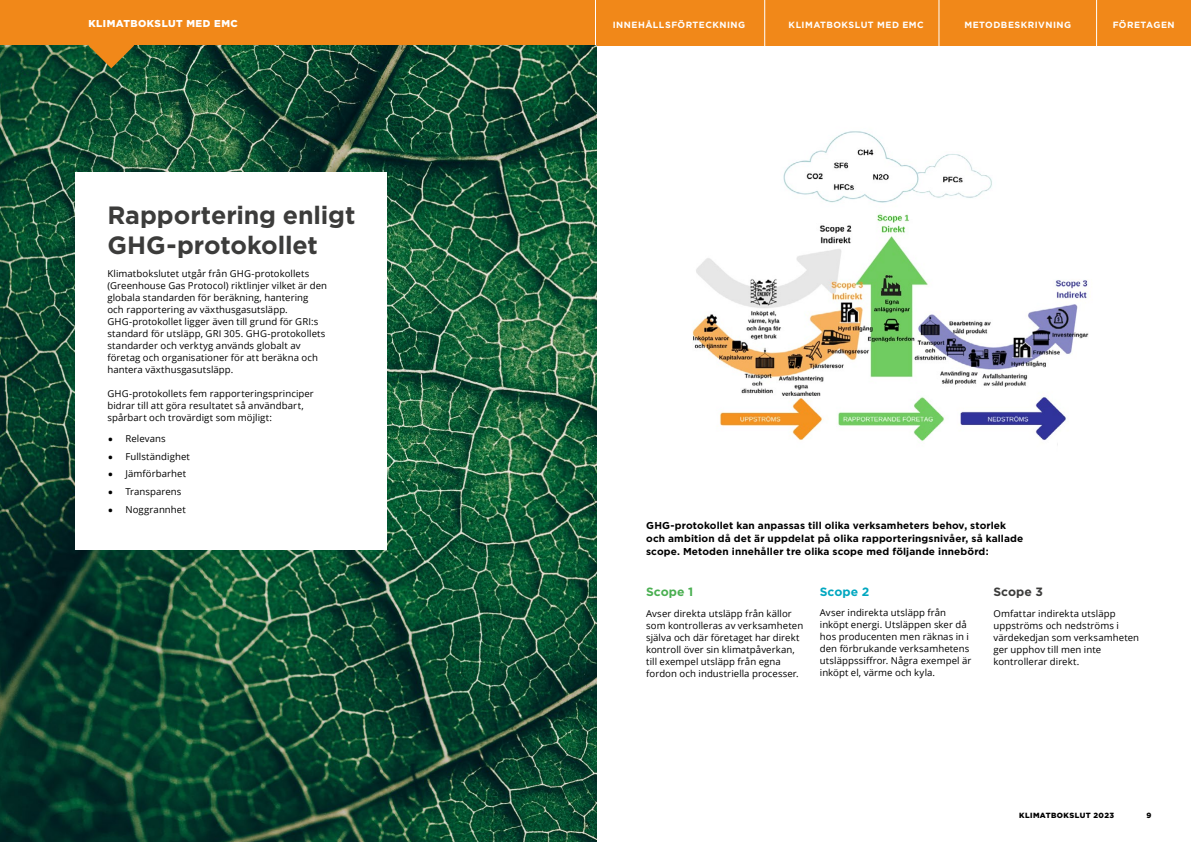
<style>
.page{position:relative;width:1191px;height:842px;background:#fff}
.page>*{position:absolute;margin:0;border:0;box-sizing:border-box;transform-origin:0 0}
.Rubrik_H2_-_invisible_index{font:700 25px/30px "Gotham";letter-spacing:-.005em;color:#3c3c3b}
.Rubrik_H2_företag{font:700 12px "Gotham";color:#4aaf51}
.Rubrik_H2_företag-2{font:700 12px "Gotham";color:#00a7c0}
.Rubrik_H2_företag-3{font:700 12px "Gotham";color:#3c3c3b}
.Ingress{font:700 10px/13px "Gotham";letter-spacing:.01em;color:#000}
.Rubrik_Header_EMC_-_Invisible_index{font:900 10px "Gotham";letter-spacing:.05em;color:#fff}
.Bröd{font:9.5px/12px "Open Sans";letter-spacing:.01em;color:#000}
.t1{font:700 9px "Gotham";letter-spacing:.055em;color:#fff}
.t2{font:900 7.5px "Gotham";letter-spacing:.055em;color:#000}
.s1{font-size:15.2px}
</style>
<div class="page">
<div style="left:0;top:0;width:1191px;height:45px;background:#f18819"></div>
<hr style="left:595px;top:0;width:1px;height:52px;background:#fff">
<hr style="left:764px;top:0;width:1px;height:52px;background:#fff">
<hr style="left:938px;top:0;width:1px;height:52px;background:#fff">
<hr style="left:1096px;top:0;width:1px;height:52px;background:#fff">
<img style="left:0;top:45px;width:596px;height:797px">
<div style="left:75px;top:172px;width:312px;height:377px;background:#fff"></div>
<img style="left:692px;top:131px;width:397px;height:314px">
<svg style="left:88px;top:45px;width:46px;height:23px"></svg>
<p class="Rubrik_Header_EMC_-_Invisible_index" style="left:88px;top:16px;width:151px">KLIMATBOKSLUT MED EMC</p>
<p class="Rubrik_H2_-_invisible_index" style="left:107px;top:200px;width:250px">Rapportering enligt<br>GHG-protokollet</p>
<p class="Bröd" style="left:107px;top:268px;width:221px">Klimatbokslutet utgår från GHG-protokollets (Greenhouse Gas Protocol) riktlinjer vilket är den globala standarden för beräkning, hantering och rapportering av växthusgasutsläpp.<br>GHG--protokollet ligger även till grund för GRI:s standard för utsläpp, GRI 305. GHG--protokollets standarder och verktyg används globalt av företag och organisationer för att beräkna och hantera växthusgasutsläpp.</p>
<p class="Bröd" style="left:107px;top:388px;width:208px">GHG-protokollets fem rapporteringsprinciper bidrar till att göra resultatet så användbart, spårbart och trovärdigt som möjligt:</p>
<p class="Bröd" style="left:107px;top:432px;width:60px"><span class="s1">•</span> Relevans</p>
<p class="Bröd" style="left:107px;top:450px;width:84px"><span class="s1">•</span> Fullständighet</p>
<p class="Bröd" style="left:107px;top:467px;width:80px"><span class="s1">•</span> Jämförbarhet</p>
<p class="Bröd" style="left:107px;top:485px;width:76px"><span class="s1">•</span> Transparens</p>
<p class="Bröd" style="left:107px;top:503px;width:80px"><span class="s1">•</span> Noggrannhet</p>
<p class="t1" style="left:613px;top:19px;width:134px">INNEHÅLLSFÖRTECKNING</p>
<p class="t1" style="left:788px;top:19px;width:137px">KLIMATBOKSLUT MED EMC</p>
<p class="t1" style="left:964px;top:19px;width:108px">METODBESKRIVNING</p>
<p class="t1" style="left:1112px;top:19px;width:63px">FÖRETAGEN</p>
<p class="Ingress" style="left:646px;top:519px;width:379px">GHG-protokollet kan anpassas till olika verksamheters behov, storlek och ambition då det är uppdelat på olika rapporteringsnivåer, så kallade scope. Metoden innehåller tre olika scope med följande innebörd:</p>
<p class="Rubrik_H2_företag" style="left:646px;top:585px;width:49px">Scope 1</p>
<p class="Bröd" style="left:646px;top:607px;width:158px">Avser direkta utsläpp från källor som kontrolleras av verksamheten själva och där företaget har direkt kontroll över sin klimatpåverkan, till exempel utsläpp från egna fordon och industriella processer.</p>
<p class="Rubrik_H2_företag-2" style="left:820px;top:584px;width:51px">Scope 2</p>
<p class="Bröd" style="left:820px;top:606px;width:153px">Avser indirekta utsläpp från inköpt energi. Utsläppen sker då hos producenten men räknas in i den förbrukande verksamhetens utsläppssiffror. Några exempel är inköpt el, värme och kyla.</p>
<p class="Rubrik_H2_företag-3" style="left:993px;top:585px;width:51px">Scope 3</p>
<p class="Bröd" style="left:993px;top:607px;width:147px">Omfattar indirekta utsläpp uppströms och nedströms i värdekedjan som verksamheten ger upphov till men inte kontrollerar direkt.</p>
<p class="t2" style="left:1019px;top:810px;width:97px">KLIMATBOKSLUT 2023</p>
<p class="t2" style="left:1146px;top:810px;width:6px">9</p>
</div>
